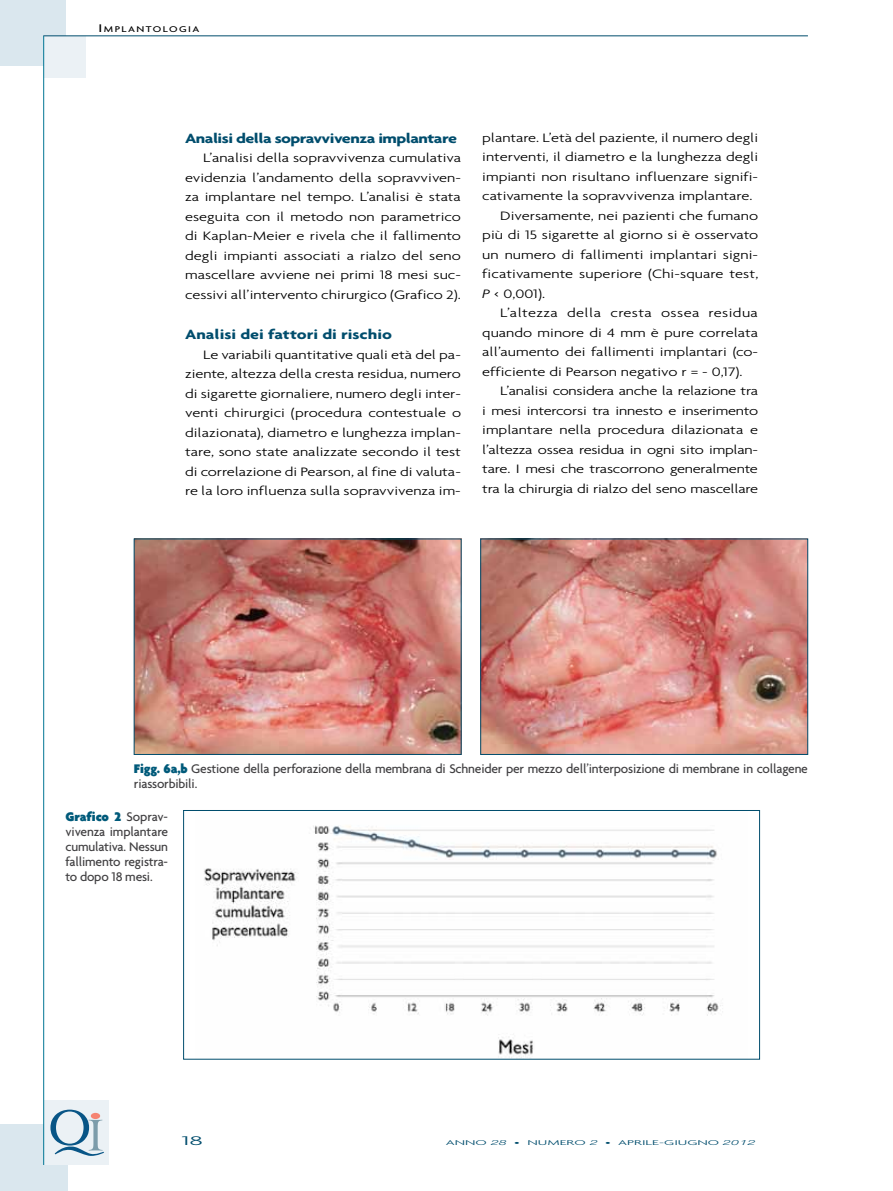
<style>
.page{position:relative;width:893px;height:1191px;background:#fff}
.page>*{position:absolute;margin:0;border:0;box-sizing:border-box;transform-origin:0 0}
.t1{font:700 14.4px "Agenda";letter-spacing:-.03em;color:#004d6d;scale:1.25 1}
.t2{font:700 14.4px "Agenda";color:#004d6d;scale:1.25 1}
.t3{font:500 13.5px/15px "Agenda";letter-spacing:-.015em;color:#414042}
.t4{font:300 13.5px "Agenda";color:#004d6d;scale:2 1}
.t5{font:300 13.2px/19.5px "Agenda";color:#000;text-align:justify;scale:1.25 1}
.t6{font:300 13.2px "Agenda";letter-spacing:.02em;color:#000;scale:1.25 1}
.t7{font:500 9px "Agenda";letter-spacing:.135em;color:#000;scale:1.25 1}
.t8{font:300 7.5px "Agenda";color:#004d6d;scale:2 1}
.s1{font-size:12px}
.s2{font-style:italic}
.s3{font-weight:900;color:#005a7a}
.s4{font-family:"Nimbus Sans Novus T";font-weight:400;font-style:italic}
</style>
<div class="page">
<div style="left:0;top:1124px;width:67px;height:67px;background:#dae7ee"></div>
<div style="left:44px;top:1100px;width:65px;height:65px;background:#ebf1f5"></div>
<svg style="left:50px;top:1109px;width:54px;height:47px"></svg>
<div style="left:91px;top:1112px;width:9px;height:7px;background:#f58473;border-radius:50%"></div>
<div style="left:0;top:0;width:66px;height:66px;background:#dae7ee"></div>
<div style="left:44px;top:36px;width:41px;height:42px;background:#ebf1f5"></div>
<hr style="left:43px;top:35px;width:765px;height:1px;background:#004d6d">
<hr style="left:43px;top:36px;width:1px;height:1129px;background:#007594">
<img style="left:136px;top:541px;width:323px;height:211px">
<img style="left:482px;top:541px;width:324px;height:211px">
<div style="left:480px;top:539px;width:328px;height:215px;border:1px solid #004d6d"></div>
<img style="left:204px;top:825px;width:519px;height:231px">
<div style="left:183px;top:810px;width:577px;height:249px;border:1px solid #004d6d"></div>
<p class="t7" style="left:99px;top:23px;width:82px"><span class="s1">I</span>MPLANTOLOGIA</p>
<p class="t1" style="left:185px;top:129px;width:219px">Analisi della sopravvivenza implantare</p>
<p class="t5" style="left:185px;top:148px;width:222px;text-indent:18px">L’analisi della sopravvivenza cumulativa evidenzia l’andamento della sopravviven&shy;za implantare nel tempo. L’analisi è stata eseguita con il metodo non parametrico di Kaplan-Meier e rivela che il fallimento degli impianti associati a rialzo del seno mascellare avviene nei primi 18 mesi suc&shy;cessivi all’intervento chirurgico (Grafico 2).</p>
<p class="t2" style="left:185px;top:326px;width:167px">Analisi dei fattori di rischio</p>
<p class="t5" style="left:185px;top:345px;width:222px;text-indent:18px">Le variabili quantitative quali età del pa&shy;ziente, altezza della cresta residua, numero di sigarette giornaliere, numero degli inter&shy;venti chirurgici (procedura contestuale o dilazionata), diametro e lunghezza implan&shy;tare, sono state analizzate secondo il test di correlazione di Pearson, al fine di valuta&shy;re la loro influenza sulla sopravvivenza im-</p>
<p class="t5" style="left:482px;top:127px;width:222px">plantare. L’età del paziente, il numero degli</p>
<p class="t5" style="left:482px;top:147px;width:222px">interventi, il diametro e la lunghezza degli</p>
<p class="t5" style="left:482px;top:166px;width:222px">impianti non risultano influenzare signifi-</p>
<p class="t5" style="left:482px;top:186px;width:218px">cativamente la sopravvivenza implantare.</p>
<p class="t5" style="left:500px;top:205px;width:208px">Diversamente, nei pazienti che fumano</p>
<p class="t5" style="left:482px;top:225px;width:222px">più di 15 sigarette al giorno si è osservato</p>
<p class="t5" style="left:482px;top:244px;width:222px">un numero di fallimenti implantari signi-</p>
<p class="t5" style="left:482px;top:264px;width:222px">ficativamente superiore (Chi-square test,</p>
<p class="t5" style="left:482px;top:283px;width:52px"><span class="s2">P</span> &lt; 0,001).</p>
<p class="t6" style="left:500px;top:305px;width:208px">L’altezza della cresta ossea residua</p>
<p class="t5" style="left:482px;top:322px;width:222px">quando minore di 4 mm è pure correlata</p>
<p class="t5" style="left:482px;top:342px;width:222px">all’aumento dei fallimenti implantari (co-</p>
<p class="t5" style="left:482px;top:361px;width:210px">efficiente di Pearson negativo r = - 0,17).</p>
<p class="t5" style="left:500px;top:381px;width:208px">L’analisi considera anche la relazione tra</p>
<p class="t5" style="left:482px;top:400px;width:222px">i mesi intercorsi tra innesto e inserimento</p>
<p class="t5" style="left:482px;top:420px;width:222px">implantare nella procedura dilazionata e</p>
<p class="t5" style="left:482px;top:439px;width:222px">l’altezza ossea residua in ogni sito implan-</p>
<p class="t5" style="left:482px;top:459px;width:222px">tare. I mesi che trascorrono generalmente</p>
<p class="t5" style="left:482px;top:478px;width:222px">tra la chirurgia di rialzo del seno mascellare</p>
<p class="t3" style="left:134px;top:761px;width:675px"><span class="s3">Figg. 6a,b</span> Gestione della perforazione della membrana di Schneider per mezzo dell’interposizione di membrane in collagene riassorbibili.</p>
<p class="t3" style="left:65px;top:808px;width:104px;text-align:justify"><span class="s3">Grafico 2</span> Soprav&shy;vivenza implantare cumulativa. Nessun fallimento registra&shy;to dopo 18 mesi.</p>
<p class="t4" style="left:182px;top:1133px;width:12px">18</p>
<p class="t8" style="left:446px;top:1138px;width:156px">ANNO <span class="s4">28</span> • NUMERO <span class="s4">2</span> • APRILE-GIUGNO <span class="s4">2012</span></p>
</div>
